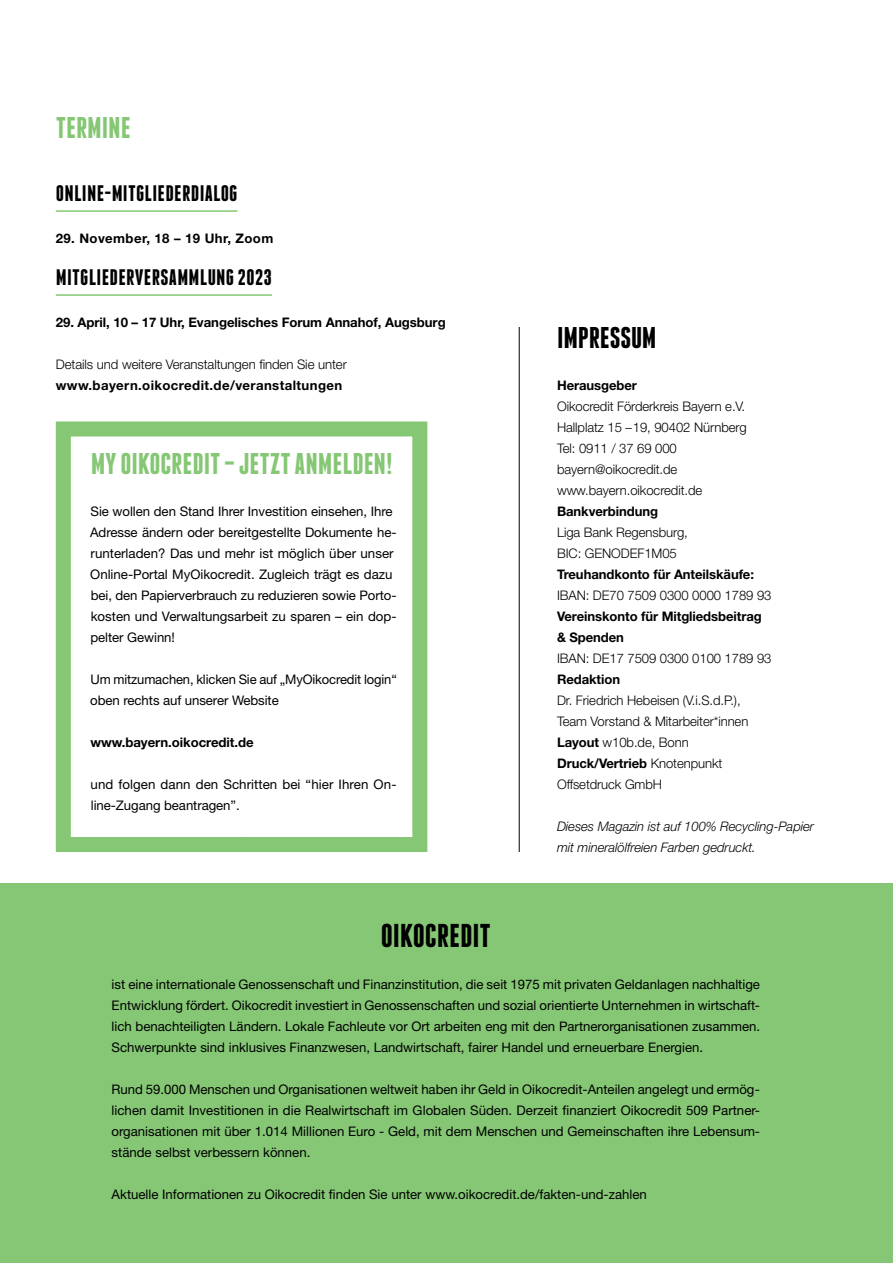
<style>
.page{position:relative;width:893px;height:1263px;background:#fff}
.page>*{position:absolute;margin:0;border:0;box-sizing:border-box;transform-origin:0 0}
.t1{font:700 33px "Franchise";letter-spacing:-.005em;color:#000}
.t2{font:700 30px "Franchise";letter-spacing:-.005em;color:#85c774}
.t3{font:700 30px "Franchise";letter-spacing:-.005em;color:#000}
.t4{font:700 22.5px "Franchise";letter-spacing:.01em;color:#000}
.t5{font:13.2px/21px "Helvetica Neue LT Pro";color:#000}
.t6{font:300 13.2px/21px "Helvetica Neue LT Pro";letter-spacing:-.005em;color:#000}
.t7{font:700 13.2px/21px "Helvetica Neue LT Pro";letter-spacing:-.005em;color:#000}
.t8{font:italic 300 13.2px/21px "Helvetica Neue LT Pro";letter-spacing:-.005em;color:#000}
.t9{font:700 13.2px "Helvetica Neue LT Pro";letter-spacing:.03em;color:#000}
.s1{font-weight:700}
</style>
<div class="page">
<svg style="left:55px;top:421px;width:373px;height:432px"></svg>
<div style="left:0;top:883px;width:893px;height:380px;background:#85c774"></div>
<hr style="left:56px;top:210px;width:181px;height:2px;background:#85c774">
<hr style="left:56px;top:294px;width:216px;height:2px;background:#85c774">
<hr style="left:519px;top:327px;width:1px;height:525px;background:#000">
<h2 class="t2" style="left:56px;top:112px;width:77px">TERMINE</h2>
<h3 class="t4" style="left:56px;top:182px;width:183px">ONLINE-MITGLIEDERDIALOG</h3>
<p class="t9" style="left:56px;top:230px;width:219px">29. November, 18 – 19 Uhr, Zoom</p>
<h3 class="t4" style="left:56px;top:266px;width:218px">MITGLIEDERVERSAMMLUNG 2023</h3>
<p class="t7" style="left:56px;top:311px;width:391px">29. April, 10 – 17 Uhr, Evangelisches Forum Annahof, Augsburg</p>
<p class="t6" style="left:56px;top:353px;width:293px">Details und weitere Veranstaltungen finden Sie unter</p>
<p class="t9" style="left:56px;top:377px;width:288px">www.bayern.oikocredit.de/veranstaltungen</p>
<h2 class="t2" style="left:91px;top:448px;width:303px">MY OIKOCREDIT – JETZT ANMELDEN!</h2>
<p class="t5" style="left:90px;top:500px;width:308px">Sie wollen den Stand Ihrer Investition einsehen, Ihre Adresse ändern oder bereitgestellte Dokumente he&shy;runterladen? Das und mehr ist möglich über unser Online-Portal MyOikocredit. Zugleich trägt es dazu bei, den Papierverbrauch zu reduzieren sowie Porto&shy;kosten und Verwaltungsarbeit zu sparen – ein dop&shy;pelter Gewinn!</p>
<p class="t5" style="left:90px;top:668px;width:308px">Um mitzumachen, klicken Sie auf „MyOikocredit login“ oben rechts auf unserer Website</p>
<p class="t7" style="left:91px;top:731px;width:165px">www.bayern.oikocredit.de</p>
<p class="t5" style="left:91px;top:773px;width:307px">und folgen dann den Schritten bei “hier Ihren On&shy;line-Zugang beantragen”.</p>
<h2 class="t3" style="left:557px;top:322px;width:101px">IMPRESSUM</h2>
<p class="t7" style="left:557px;top:374px;width:81px">Herausgeber</p>
<p class="t6" style="left:557px;top:395px;width:191px">Oikocredit Förderkreis Bayern e.V.<br>Hallplatz 15 –19, 90402 Nürnberg<br>Tel: 0911 / 37 69 000 bayern@oikocredit.de www.bayern.oikocredit.de</p>
<p class="t7" style="left:557px;top:500px;width:103px">Bankverbindung</p>
<p class="t6" style="left:557px;top:521px;width:132px">Liga Bank Regensburg,<br>BIC: GENODEF1M05</p>
<p class="t7" style="left:557px;top:563px;width:198px">Treuhandkonto für Anteilskäufe:</p>
<p class="t6" style="left:557px;top:584px;width:216px">IBAN: DE70 7509 0300 0000 1789 93</p>
<p class="t7" style="left:557px;top:605px;width:206px">Vereinskonto für Mitgliedsbeitrag &amp; Spenden</p>
<p class="t6" style="left:557px;top:647px;width:216px">IBAN: DE17 7509 0300 0100 1789 93</p>
<p class="t7" style="left:557px;top:668px;width:65px">Redaktion</p>
<p class="t6" style="left:557px;top:689px;width:193px">Dr. Friedrich Hebeisen (V.i.S.d.P.),<br>Team Vorstand &amp; Mitarbeiter*innen<br><span class="s1">Layout</span> w10b.de, Bonn<br><span class="s1">Druck/Vertrieb</span> Knotenpunkt<br>Offsetdruck GmbH</p>
<p class="t8" style="left:557px;top:816px;width:258px">Dieses Magazin ist auf 100% Recycling-Papier mit mineralölfreien Farben gedruckt.</p>
<h1 class="t1" style="left:381px;top:918px;width:112px">OIKOCREDIT</h1>
<p class="t5" style="left:112px;top:973px;width:650px;text-align:justify">ist eine internationale Genossenschaft und Finanzinstitution, die seit 1975 mit privaten Geldanlagen nachhaltige Entwicklung fördert. Oikocredit investiert in Genossenschaften und sozial orientierte Unternehmen in wirtschaft&shy;lich benachteiligten Ländern. Lokale Fachleute vor Ort arbeiten eng mit den Partnerorganisationen zusammen.<br>Schwerpunkte sind inklusives Finanzwesen, Landwirtschaft, fairer Handel und erneuerbare Energien.</p>
<p class="t5" style="left:112px;top:1078px;width:650px;text-align:justify">Rund 59.000 Menschen und Organisationen weltweit haben ihr Geld in Oikocredit-Anteilen angelegt und ermög&shy;lichen damit Investitionen in die Realwirtschaft im Globalen Süden. Derzeit finanziert Oikocredit 509 Partner&shy;organisationen mit über 1.014 Millionen Euro - Geld, mit dem Menschen und Gemeinschaften ihre Lebensum&shy;stände selbst verbessern können.</p>
<p class="t5" style="left:112px;top:1183px;width:537px">Aktuelle Informationen zu Oikocredit finden Sie unter www.oikocredit.de/fakten-und-zahlen</p>
</div>
